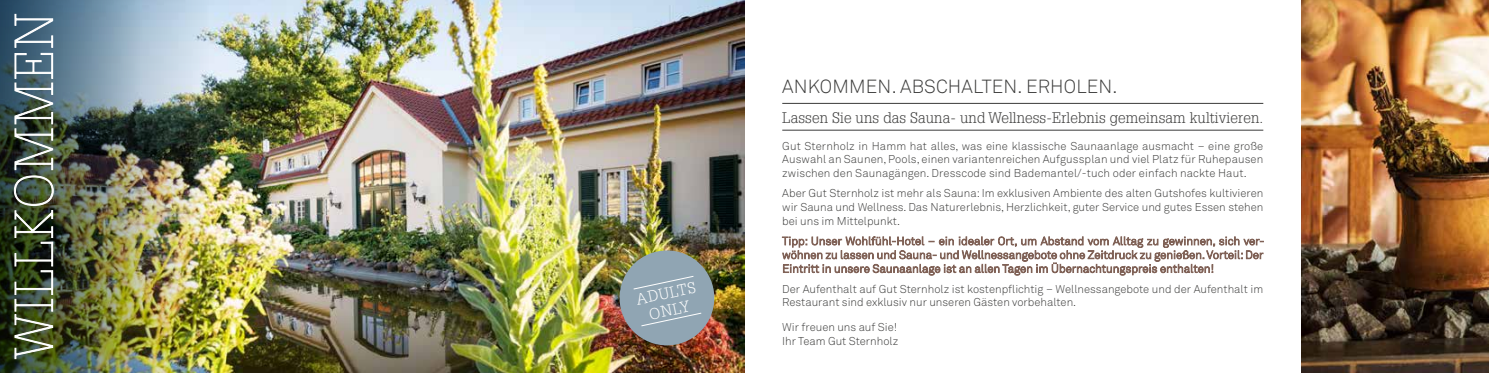
<style>
.page{position:relative;width:1489px;height:373px;background:#fff}
.page>*{position:absolute;margin:0;border:0;box-sizing:border-box;transform-origin:0 0}
.t1{font:300 18.75px "Akkurat";letter-spacing:.01em;color:#3b3b3a}
.t2{font:300 15.38px/17.1px "Glypha";color:#fff;text-align:center}
.t3{font:300 15px "Glypha";letter-spacing:.01em;color:#3b3b3a}
.t4{font:300 11.25px/13.8px "Akkurat";color:#3b3b3a;text-align:justify}
</style>
<div class="page">
<img style="left:209px;top:0;width:535px;height:372px">
<img style="left:1301px;top:0;width:187px;height:372px">
<svg style="left:782px;top:236px;width:481px;height:39px"></svg>
<hr style="left:782px;top:103px;width:481px;height:1px;background:#3b3b3a">
<hr style="left:782px;top:130px;width:481px;height:1px;background:#3b3b3a">
<img style="left:140px;top:0;width:69px;height:372px">
<img style="left:615px;top:245px;width:103px;height:104px">
<img style="left:0;top:0;width:140px;height:372px">
<img style="left:14px;top:14px;width:40px;height:344px">
<h2 class="t2" style="left:634px;top:290px;width:62px;rotate:-12deg">ADULTS<br>ONLY</h2>
<h1 class="t1" style="left:782px;top:75px;width:337px">ANKOMMEN. ABSCHALTEN. ERHOLEN.</h1>
<h3 class="t3" style="left:782px;top:109px;width:482px">Lassen Sie uns das Sauna- und Wellness-Erlebnis gemeinsam kultivieren.</h3>
<p class="t4" style="left:782px;top:139px;width:482px">Gut Sternholz in Hamm hat alles, was eine klassische Saunaanlage ausmacht – eine große Auswahl an Saunen, Pools, einen variantenreichen Aufgussplan und viel Platz für Ruhepausen zwischen den Saunagängen. Dresscode sind Bademantel/-tuch oder einfach nackte Haut.</p>
<p class="t4" style="left:782px;top:186px;width:482px">Aber Gut Sternholz ist mehr als Sauna: Im exklusiven Ambiente des alten Gutshofes kultivieren wir Sauna und Wellness. Das Naturerlebnis, Herzlichkeit, guter Service und gutes Essen stehen bei uns im Mittelpunkt.</p>
<p class="t4" style="left:782px;top:281px;width:482px">Der Aufenthalt auf Gut Sternholz ist kostenpflichtig – Wellnessangebote und der Aufenthalt im<br>Restaurant sind exklusiv nur unseren Gästen vorbehalten.</p>
<p class="t4" style="left:782px;top:319px;width:117px">Wir freuen uns auf Sie!<br>Ihr Team Gut Sternholz</p>
</div>
